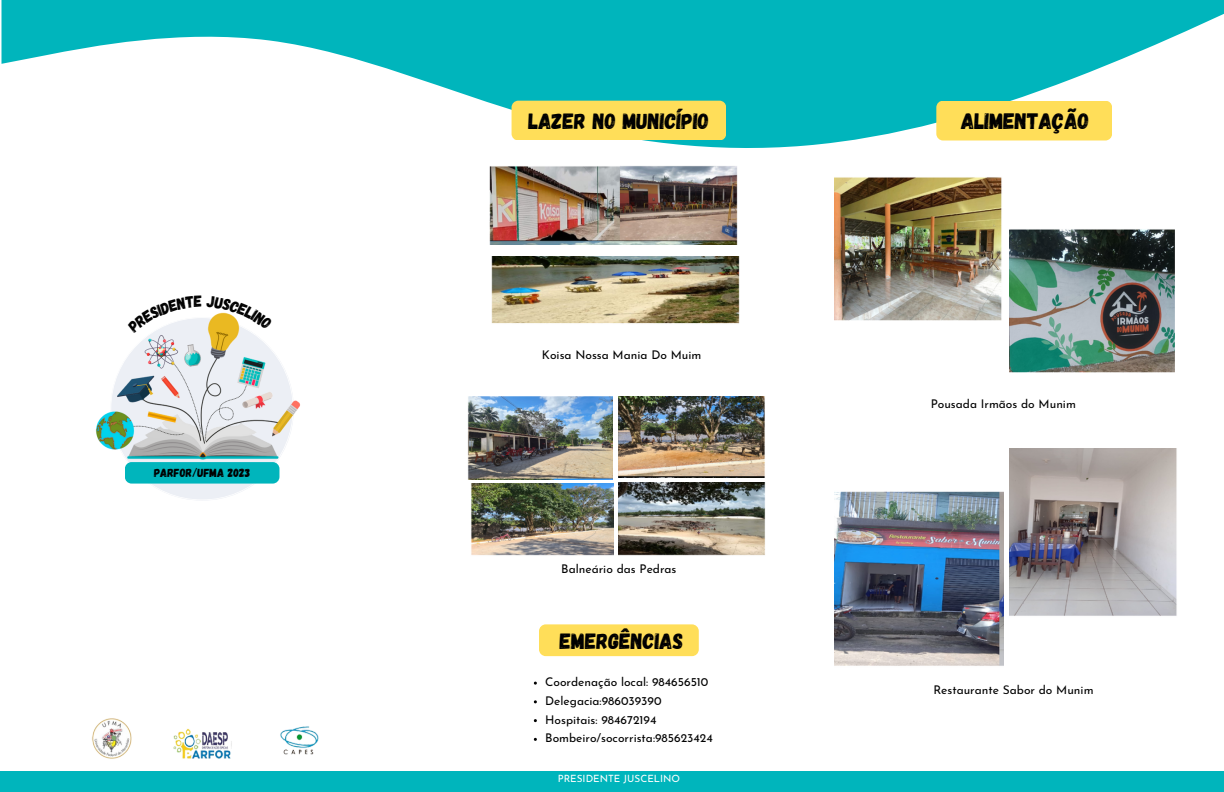
<style>
.page{position:relative;width:1224px;height:792px;background:#fff}
.page>*{position:absolute;margin:0;border:0;box-sizing:border-box;transform-origin:0 0}
.t1{font:22.3px "Gagalin";color:#000}
.t2{font:22px "Gagalin";color:#000}
.t3{font:12px "Josefin Sans";color:#000}
.t4{font:11.8px "Gagalin";color:#000}
.t5{font:10px "Josefin Sans";color:#fff}
</style>
<div class="page">
<svg style="left:2px;top:0;width:1222px;height:148px;fill:#00b5bc"></svg>
<div style="left:936px;top:101px;width:176px;height:40px;background:#ffde59;border-radius:7px"></div>
<div style="left:512px;top:101px;width:214px;height:39px;background:#ffde59;border-radius:7px"></div>
<div style="left:0;top:771px;width:1224px;height:21px;background:#00b5bc"></div>
<div style="left:539px;top:624px;width:160px;height:32px;background:#ffde59;border-radius:7px"></div>
<img style="left:95px;top:400px;width:205px;height:49px">
<img style="left:834px;top:177px;width:168px;height:143px">
<img style="left:1009px;top:229px;width:165px;height:144px">
<img style="left:834px;top:491px;width:170px;height:175px">
<img style="left:489px;top:166px;width:248px;height:79px">
<img style="left:467px;top:396px;width:146px;height:83px">
<img style="left:92px;top:718px;width:227px;height:41px">
<img style="left:619px;top:396px;width:146px;height:81px">
<img style="left:471px;top:484px;width:142px;height:72px">
<img style="left:619px;top:483px;width:147px;height:73px">
<img style="left:492px;top:256px;width:248px;height:68px">
<img style="left:1009px;top:448px;width:168px;height:168px">
<svg style="left:110px;top:312px;width:183px;height:187px"></svg>
<p class="t4" style="left:154px;top:466px;width:98px">PARFOR/UFMA 2023</p>
<p class="t2" style="left:528px;top:107px;width:182px">LAZER NO MUNICÍPIO</p>
<p class="t1" style="left:961px;top:107px;width:130px">ALIMENTAÇÃO</p>
<p class="t3" style="left:542px;top:350px;width:161px">Koisa Nossa Mania Do Muim</p>
<p class="t3" style="left:561px;top:564px;width:117px">Balneário das Pedras</p>
<p class="t2" style="left:560px;top:627px;width:125px">EMERGÊNCIAS</p>
<p class="t3" style="left:545px;top:677px;width:165px">Coordenação local: 984656510</p>
<p class="t3" style="left:545px;top:696px;width:118px">Delegacia:986039390</p>
<p class="t3" style="left:545px;top:715px;width:113px">Hospitais: 984672194</p>
<p class="t3" style="left:545px;top:733px;width:169px">Bombeiro/socorrista:985623424</p>
<p class="t5" style="left:558px;top:775px;width:124px">PRESIDENTE JUSCELINO</p>
<p class="t3" style="left:931px;top:399px;width:147px">Pousada Irmãos do Munim</p>
<p class="t3" style="left:933px;top:685px;width:162px">Restaurante Sabor do Munim</p>
</div>
